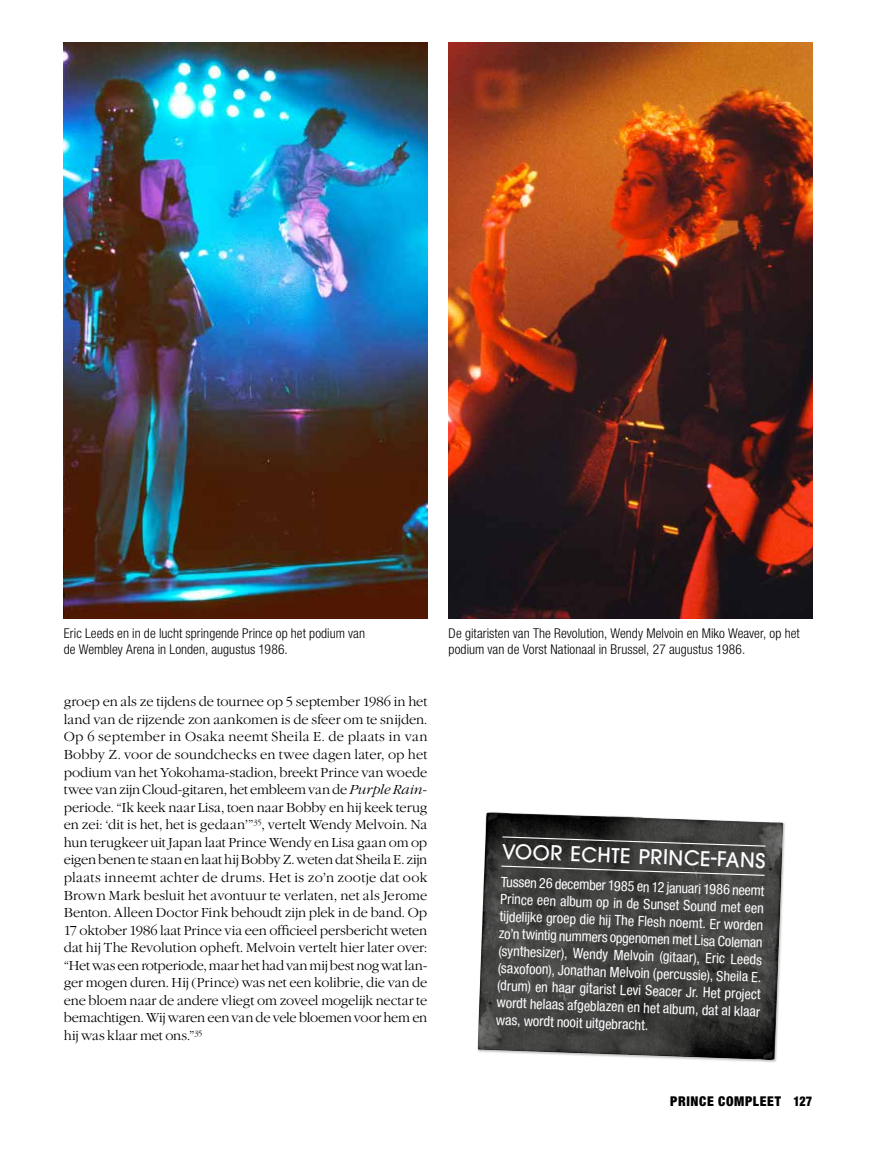
<style>
.page{position:relative;width:893px;height:1149px;background:#fff}
.page>*{position:absolute;margin:0;border:0;box-sizing:border-box;transform-origin:0 0}
.t1{font:500 20.25px "ITC Avant Garde Pro";color:#fdfdfd}
.t2{font:condensed 14.25px/17.2px "Helvetica Neue LT Std";color:#fdfdfd;text-align:justify}
.t3{font:13.5px/17.5px "Garamond Lit ITC";letter-spacing:-.02em;color:#000;text-align:justify}
.t4{font:300 condensed 13.5px/15.8px "Helvetica Neue LT Std";letter-spacing:.005em;color:#000}
.t5{font:900 condensed 13.5px "Helvetica Neue LT Std";letter-spacing:.045em;color:#000}
.s1{font-style:italic}
</style>
<div class="page">
<img style="left:64px;top:43px;width:363px;height:575px">
<img style="left:449px;top:43px;width:363px;height:575px">
<div style="left:477px;top:811px;width:309px;height:251px;background:#000;opacity:.25"></div>
<img style="left:478px;top:812px;width:305px;height:247px">
<svg style="left:501px;top:835px;width:266px;height:12px;background:#474746"></svg>
<svg style="left:500px;top:864px;width:266px;height:12px;background:#515150"></svg>
<p class="t4" style="left:64px;top:625px;width:303px">Eric Leeds en in de lucht springende Prince op het podium van de Wembley Arena in Londen, augustus 1986.</p>
<p class="t4" style="left:449px;top:625px;width:353px">De gitaristen van The Revolution, Wendy Melvoin en Miko Weaver, op het podium van de Vorst Nationaal in Brussel, 27 augustus 1986.</p>
<p class="t3" style="left:64px;top:693px;width:365px">groep en als ze tijdens de tournee op 5 september 1986 in het land van de rijzende zon aankomen is de sfeer om te snijden.<br>Op 6 september in Osaka neemt Sheila E. de plaats in van Bobby Z. voor de soundchecks en twee dagen later, op het podium van het Yokohama-stadion, breekt Prince van woede twee van zijn Cloud-gitaren, het embleem van de <span class="s1">Purple Rain&shy;</span>periode. “Ik keek naar Lisa, toen naar Bobby en hij keek terug en zei: ‘dit is het, het is gedaan’”<sup>35</sup>, vertelt Wendy Melvoin. Na hun terugkeer uit Japan laat Prince Wendy en Lisa gaan om op eigen benen te staan en laat hij Bobby Z. weten dat Sheila E. zijn plaats inneemt achter de drums. Het is zo’n zootje dat ook Brown Mark besluit het avontuur te verlaten, net als Jerome Benton. Alleen Doctor Fink behoudt zijn plek in de band. Op 17 oktober 1986 laat Prince via een officieel persbericht weten dat hij The Revolution opheft. Melvoin vertelt hier later over: “Het was een rotperiode, maar het had van mij best nog wat lan&shy;ger mogen duren. Hij (Prince) was net een kolibrie, die van de ene bloem naar de andere vliegt om zoveel mogelijk nectar te bemachtigen. Wij waren een van de vele bloemen voor hem en hij was klaar met ons.”<sup>35</sup></p>
<h1 class="t1" style="left:502px;top:838px;width:265px;rotate:2deg">VOOR ECHTE PRINCE-FANS</h1>
<p class="t2" style="left:501px;top:872px;width:265px;rotate:2deg">Tussen 26 december 1985 en 12 januari 1986 neemt Prince een album op in de Sunset Sound met een tijdelijke groep die hij The Flesh noemt. Er worden zo’n twintig nummers opgenomen met Lisa Coleman (synthesizer), Wendy Melvoin (gitaar), Eric Leeds (saxofoon), Jonathan Melvoin (percussie), Sheila E. (drum) en haar gitarist Levi Seacer Jr. Het project wordt helaas afgeblazen en het album, dat al klaar was, wordt nooit uitgebracht.</p>
<p class="t5" style="left:670px;top:1092px;width:143px">PRINCE COMPLEET 127</p>
</div>
